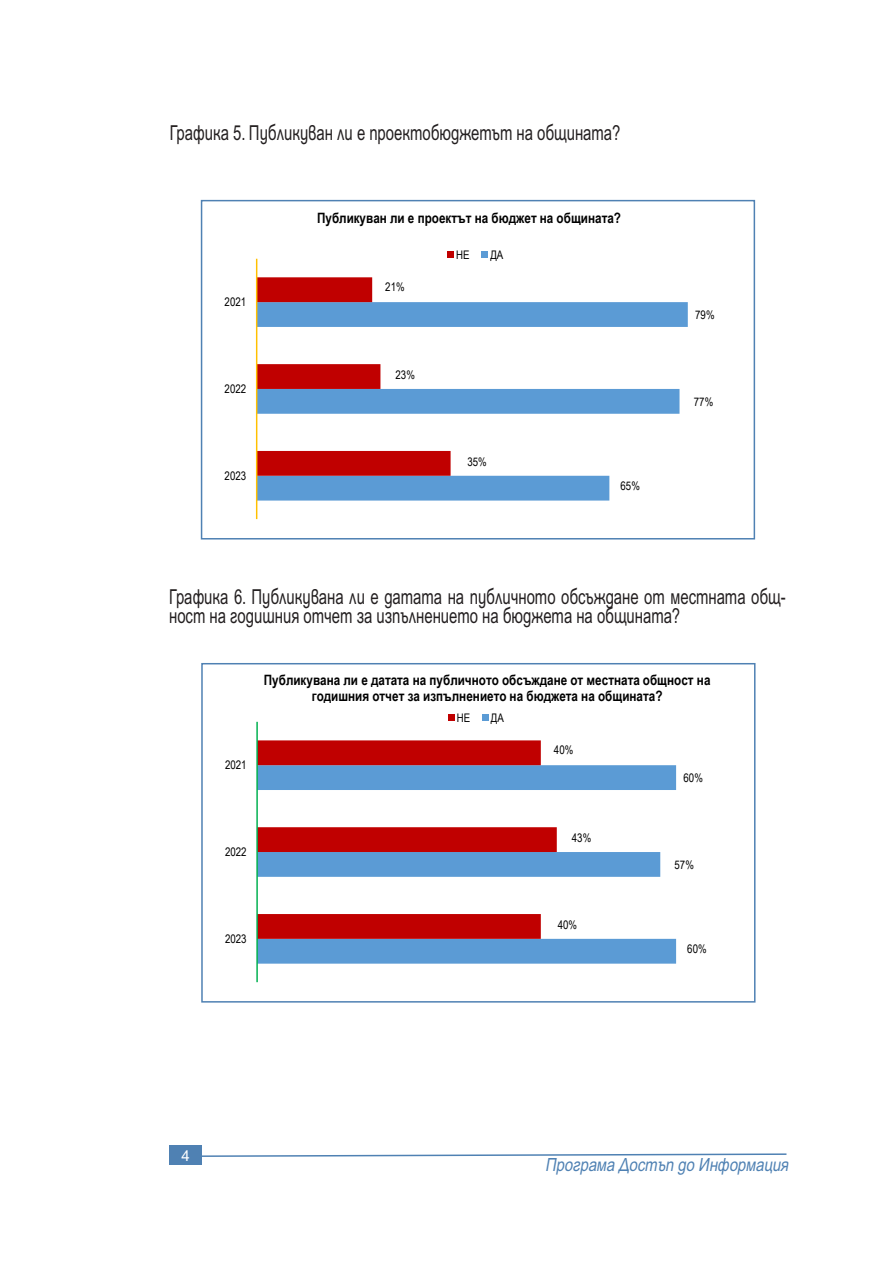
<style>
.page{position:relative;width:893px;height:1263px;background:#fff}
.page>*{position:absolute;margin:0;border:0;box-sizing:border-box;transform-origin:0 0}
.body{font:20.7px/19.8px "SP Ariel";color:#231f20;scale:.72 1}
.t1{font:italic 18.15px "SP Ariel";color:#4f81b3;scale:.82 1}
.t2{font:15px "SP Ariel";color:#fff}
.t3{font:700 14.25px/16.2px "Arial Narrow";color:#000;text-align:center}
.t4{font:11.85px "Arial Narrow";color:#000}
</style>
<div class="page">
<svg style="left:202px;top:1153px;width:585px;height:4px"></svg>
<div style="left:169px;top:1145px;width:33px;height:20px;background:#4f81b3"></div>
<svg style="left:257px;top:302px;width:431px;height:199px"></svg>
<svg style="left:257px;top:277px;width:194px;height:199px"></svg>
<hr style="left:256px;top:259px;width:1px;height:260px;background:#ffc000">
<div style="left:448px;top:251px;width:6px;height:7px;background:#c00000"></div>
<div style="left:482px;top:251px;width:6px;height:7px;background:#5b9bd5"></div>
<div style="left:201px;top:200px;width:554px;height:339px;border:2px solid #4f81b3"></div>
<svg style="left:258px;top:765px;width:418px;height:199px"></svg>
<svg style="left:258px;top:740px;width:299px;height:199px"></svg>
<hr style="left:256px;top:722px;width:2px;height:260px;background:#00b050">
<svg style="left:448px;top:715px;width:6px;height:6px"></svg>
<svg style="left:482px;top:715px;width:6px;height:6px"></svg>
<div style="left:201px;top:663px;width:554px;height:339px;border:2px solid #4f81b3"></div>
<p class="body" style="left:170px;top:123px;width:628px">Графика 5. Публикуван ли е проектобюджетът на общината?</p>
<p class="t3" style="left:317px;top:209px;width:306px">Публикуван ли е проектът на бюджет на общината?</p>
<p class="t4" style="left:456px;top:246px;width:15px">НЕ</p>
<p class="t4" style="left:490px;top:246px;width:15px">ДА</p>
<p class="t4" style="left:225px;top:293px;width:23px">2021</p>
<p class="t4" style="left:225px;top:380px;width:23px">2022</p>
<p class="t4" style="left:225px;top:467px;width:23px">2023</p>
<p class="t4" style="left:385px;top:278px;width:21px">21%</p>
<p class="t4" style="left:396px;top:366px;width:21px">23%</p>
<p class="t4" style="left:467px;top:453px;width:21px">35%</p>
<p class="t4" style="left:621px;top:477px;width:21px">65%</p>
<p class="t4" style="left:695px;top:306px;width:21px">79%</p>
<p class="t4" style="left:694px;top:393px;width:21px">77%</p>
<p class="body" style="left:169px;top:587px;width:858px">Графика 6. Публикувана ли е датата на публичното обсъждане от местната общ&shy;ност на годишния отчет за изпълнението на бюджета на общината?</p>
<p class="t3" style="left:264px;top:671px;width:448px">Публикувана ли е датата на публичното обсъждане от местната общност на годишния отчет за изпълнението на бюджета на общината?</p>
<p class="t4" style="left:457px;top:709px;width:15px">НЕ</p>
<p class="t4" style="left:491px;top:709px;width:15px">ДА</p>
<p class="t4" style="left:225px;top:756px;width:23px">2021</p>
<p class="t4" style="left:225px;top:843px;width:23px">2022</p>
<p class="t4" style="left:225px;top:930px;width:23px">2023</p>
<p class="t2" style="left:181px;top:1147px;width:10px">4</p>
<p class="t4" style="left:554px;top:741px;width:21px">40%</p>
<p class="t4" style="left:572px;top:829px;width:21px">43%</p>
<p class="t4" style="left:558px;top:916px;width:21px">40%</p>
<p class="t4" style="left:683px;top:769px;width:21px">60%</p>
<p class="t4" style="left:674px;top:856px;width:21px">57%</p>
<p class="t4" style="left:687px;top:940px;width:21px">60%</p>
<p class="t1" style="left:545px;top:1155px;width:298px">Програма Достъп до Информация</p>
</div>
